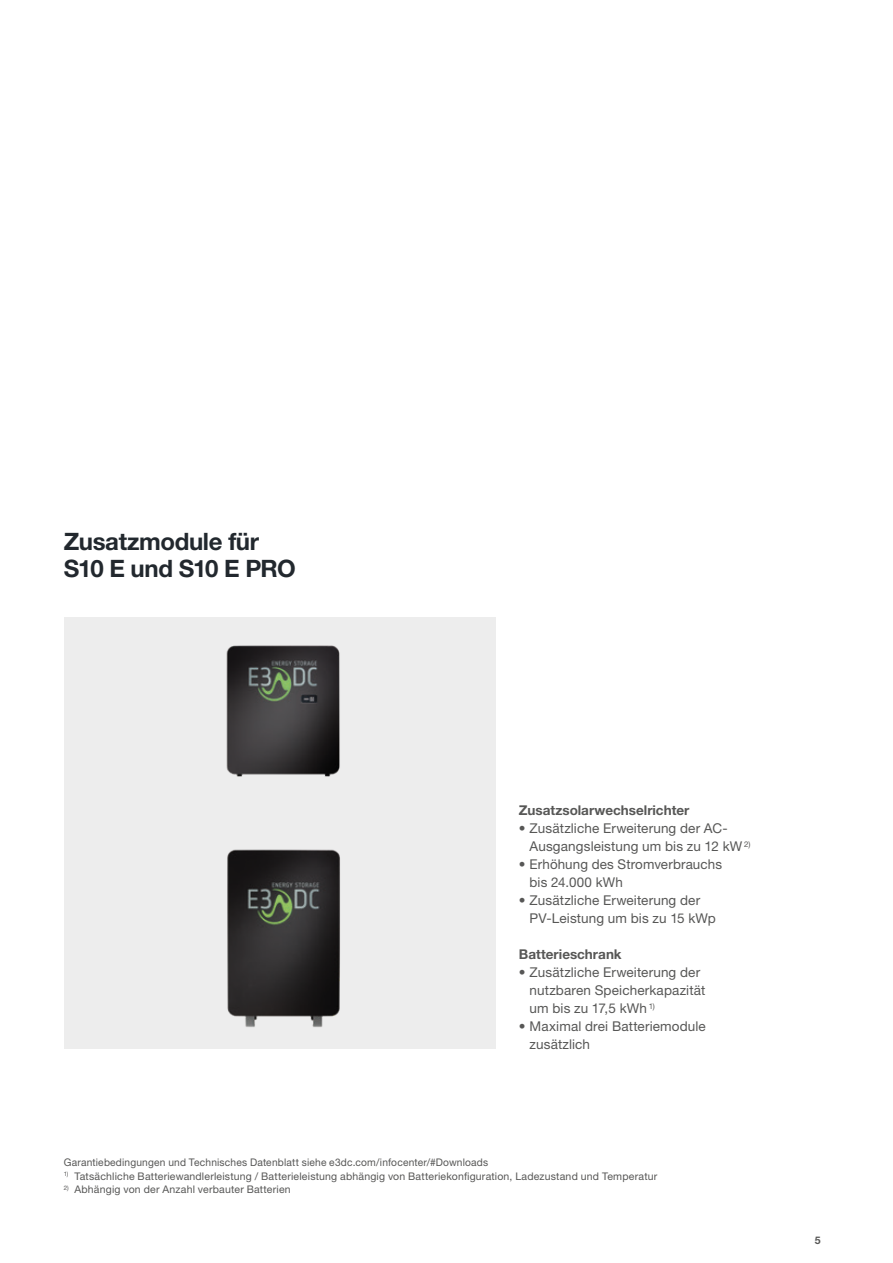
<style>
.page{position:relative;width:893px;height:1263px;background:#fff}
.page>*{position:absolute;margin:0;border:0;box-sizing:border-box;transform-origin:0 0}
.e3dc_Headline_16pt_1{font:700 24px/27px "Helvetica Neue LT Pro";letter-spacing:-.015em;color:#22282e}
.t1{font:13.5px/18px "Helvetica Neue LT Pro";letter-spacing:.01em;color:#575756}
.e3dc_Subheadline_9pt{font:700 13.5px "Helvetica Neue LT Pro";color:#575756}
.e3dc_Margin_notes_7p{font:10.5px "Helvetica Neue LT Pro";letter-spacing:.015em;color:#575756}
.t2{font:700 10.5px "Helvetica Neue LT Pro";color:#575756}
</style>
<div class="page">
<div style="left:64px;top:617px;width:432px;height:432px;background:#ededed"></div>
<img style="left:227px;top:849px;width:113px;height:178px">
<img style="left:226px;top:645px;width:114px;height:132px">
<p class="e3dc_Headline_16pt_1" style="left:64px;top:527px;width:234px">Zusatzmodule für<br>S10 E und S10 E PRO</p>
<p class="e3dc_Subheadline_9pt" style="left:519px;top:802px;width:172px">Zusatzsolarwechselrichter</p>
<p class="t1" style="left:530px;top:819px;width:222px;text-indent:-11px">• Zusätzliche Erweiterung der AC-<br>Ausgangsleistung um bis zu 12 kW <sup>2)</sup></p>
<p class="t1" style="left:530px;top:855px;width:194px;text-indent:-11px">• Erhöhung des Stromverbrauchs bis 24.000 kWh</p>
<p class="t1" style="left:530px;top:891px;width:188px;text-indent:-11px">• Zusätzliche Erweiterung der<br>PV-Leistung um bis zu 15 kWp</p>
<p class="e3dc_Subheadline_9pt" style="left:519px;top:946px;width:104px">Batterieschrank</p>
<p class="t1" style="left:530px;top:963px;width:177px;text-indent:-11px">• Zusätzliche Erweiterung der nutzbaren Speicherkapazität um bis zu 17,5 kWh <sup>1)</sup></p>
<p class="t1" style="left:530px;top:1017px;width:178px;text-indent:-11px">• Maximal drei Batteriemodule zusätzlich</p>
<p class="e3dc_Margin_notes_7p" style="left:64px;top:1156px;width:426px">Garantiebedingungen und Technisches Datenblatt siehe e3dc.com/infocenter/#Downloads</p>
<p class="e3dc_Margin_notes_7p" style="left:64px;top:1169px;width:595px"><sup>1)</sup> Tatsächliche Batteriewandlerleistung / Batterieleistung abhängig von Batteriekonfiguration, Ladezustand und Temperatur</p>
<p class="e3dc_Margin_notes_7p" style="left:64px;top:1183px;width:229px"><sup>2)</sup> Abhängig von der Anzahl verbauter Batterien</p>
<p class="t2" style="left:815px;top:1233px;width:7px">5</p>
</div>
